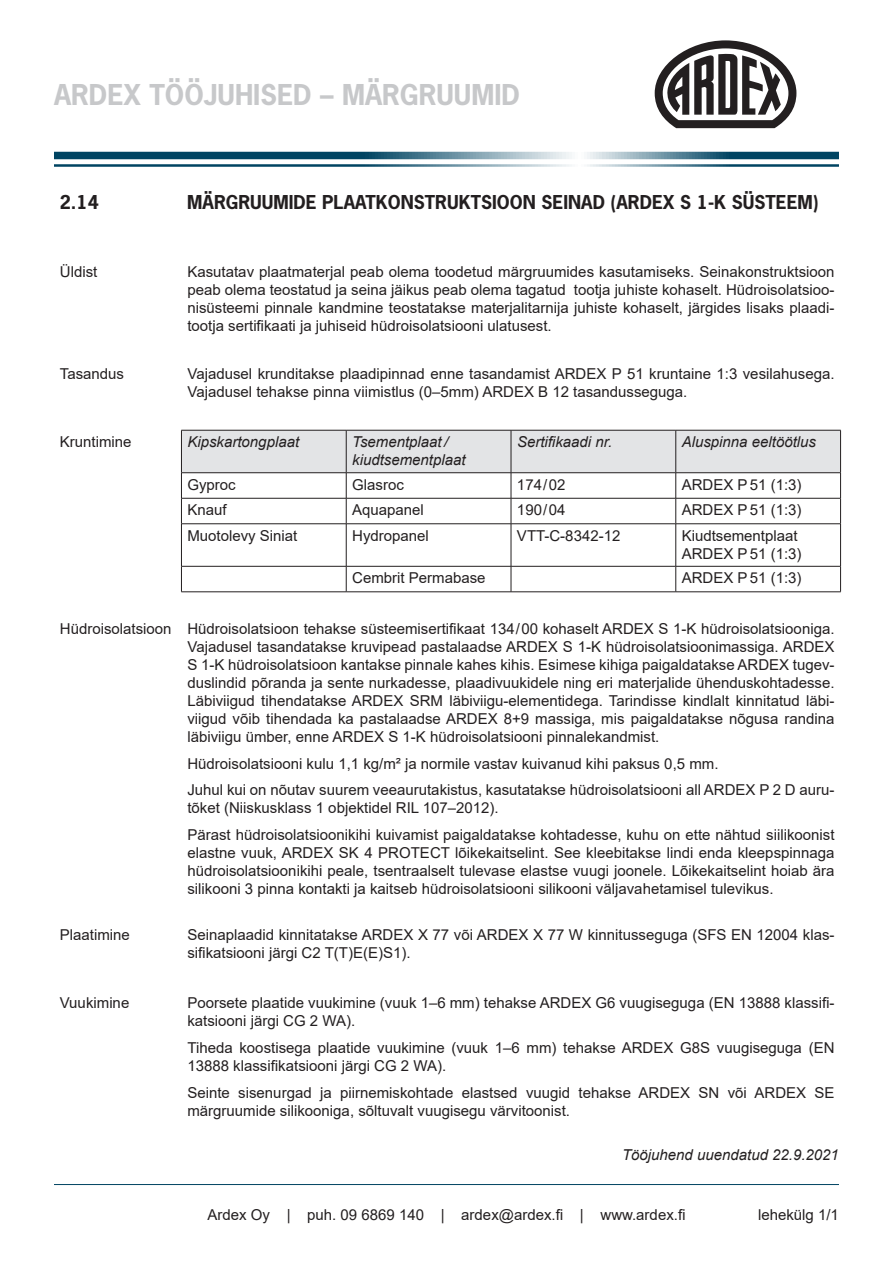
<style>
.page{position:relative;width:893px;height:1263px;background:#fff}
.page>*{position:absolute;margin:0;border:0;box-sizing:border-box;transform-origin:0 0}
.t1{font:700 27px "News Gothic Std";color:#c7c8ca}
.t2{font:700 18px "News Gothic Std";color:#231f20}
.t3{font:15px/18px "Arial";color:#231f20}
.t4{font:italic 15px/18px "Arial";color:#231f20}
</style>
<div class="page">
<svg style="left:54px;top:152px;width:785px;height:7px;background:#3b6f86"></svg>
<hr style="left:54px;top:164px;width:785px;height:3px;background:#004462">
<hr style="left:54px;top:1184px;width:785px;height:1px;background:#004462">
<svg style="left:655px;top:40px;width:141px;height:88px"></svg>
<svg style="left:181px;top:430px;width:660px;height:93px"></svg>
<hr style="left:181px;top:523px;width:165px;height:1px;background:#231f20">
<hr style="left:181px;top:524px;width:1px;height:42px;background:#231f20">
<hr style="left:346px;top:523px;width:165px;height:1px;background:#231f20">
<hr style="left:346px;top:524px;width:1px;height:42px;background:#231f20">
<hr style="left:511px;top:523px;width:165px;height:1px;background:#231f20">
<hr style="left:511px;top:524px;width:1px;height:42px;background:#231f20">
<hr style="left:676px;top:523px;width:165px;height:1px;background:#231f20">
<hr style="left:675px;top:524px;width:1px;height:42px;background:#231f20">
<hr style="left:840px;top:524px;width:1px;height:42px;background:#231f20">
<hr style="left:181px;top:566px;width:165px;height:1px;background:#231f20">
<svg style="left:181px;top:566px;width:1px;height:25px"></svg>
<hr style="left:346px;top:566px;width:165px;height:1px;background:#231f20">
<svg style="left:346px;top:566px;width:1px;height:25px"></svg>
<hr style="left:511px;top:566px;width:165px;height:1px;background:#231f20">
<svg style="left:511px;top:566px;width:1px;height:25px"></svg>
<hr style="left:676px;top:566px;width:165px;height:1px;background:#231f20">
<svg style="left:675px;top:566px;width:1px;height:25px"></svg>
<svg style="left:840px;top:566px;width:1px;height:25px"></svg>
<hr style="left:181px;top:591px;width:165px;height:1px;background:#231f20">
<hr style="left:346px;top:591px;width:165px;height:1px;background:#231f20">
<hr style="left:511px;top:591px;width:165px;height:1px;background:#231f20">
<hr style="left:676px;top:591px;width:165px;height:1px;background:#231f20">
<h1 class="t1" style="left:54px;top:77px;width:467px">ARDEX TÖÖJUHISED – MÄRGRUUMID</h1>
<p class="t2" style="left:60px;top:190px;width:41px">2.14</p>
<p class="t2" style="left:187px;top:190px;width:633px">MÄRGRUUMIDE PLAATKONSTRUKTSIOON SEINAD (ARDEX S 1-K SÜSTEEM)</p>
<p class="t3" style="left:60px;top:263px;width:39px">Üldist</p>
<p class="t3" style="left:187px;top:263px;width:649px;text-align:justify">Kasutatav plaatmaterjal peab olema toodetud märgruumides kasutamiseks. Seinakonstruktsioon peab olema teostatud ja seina jäikus peab olema tagatud tootja juhiste kohaselt. Hüdroisolatsioo&shy;nisüsteemi pinnale kandmine teostatakse materjalitarnija juhiste kohaselt, järgides lisaks plaadi&shy;tootja sertifikaati ja juhiseid hüdroisolatsiooni ulatusest.</p>
<p class="t3" style="left:60px;top:365px;width:66px">Tasandus</p>
<p class="t3" style="left:187px;top:365px;width:649px">Vajadusel krunditakse plaadipinnad enne tasandamist ARDEX P 51 kruntaine 1:3 vesilahusega.<br>Vajadusel tehakse pinna viimistlus (0–5mm) ARDEX B 12 tasandusseguga.</p>
<p class="t3" style="left:60px;top:433px;width:73px">Kruntimine</p>
<p class="t4" style="left:187px;top:433px;width:113px">Kipskartongplaat</p>
<p class="t4" style="left:352px;top:433px;width:115px">Tsementplaat / kiudtsementplaat</p>
<p class="t4" style="left:517px;top:433px;width:97px">Sertifikaadi nr.</p>
<p class="t4" style="left:682px;top:433px;width:136px">Aluspinna eeltöötlus</p>
<p class="t3" style="left:187px;top:475px;width:50px">Gyproc</p>
<p class="t3" style="left:352px;top:475px;width:53px">Glasroc</p>
<p class="t3" style="left:517px;top:475px;width:50px">174 / 02</p>
<p class="t3" style="left:682px;top:475px;width:121px">ARDEX P51 (1:3)</p>
<p class="t3" style="left:187px;top:501px;width:41px">Knauf</p>
<p class="t3" style="left:352px;top:501px;width:73px">Aquapanel</p>
<p class="t3" style="left:517px;top:501px;width:50px">190 / 04</p>
<p class="t3" style="left:682px;top:501px;width:121px">ARDEX P51 (1:3)</p>
<p class="t3" style="left:187px;top:526px;width:112px">Muotolevy Siniat</p>
<p class="t3" style="left:352px;top:526px;width:78px">Hydropanel</p>
<p class="t3" style="left:517px;top:526px;width:105px">VTT-C-8342-12</p>
<p class="t3" style="left:682px;top:526px;width:121px">Kiudtsementplaat<br>ARDEX P51 (1:3)</p>
<p class="t3" style="left:352px;top:569px;width:135px">Cembrit Permabase</p>
<p class="t3" style="left:682px;top:569px;width:121px">ARDEX P51 (1:3)</p>
<p class="t3" style="left:187px;top:620px;width:649px;text-align:justify;text-indent:-128px">Hüdroisolatsioon Hüdroisolatsioon tehakse süsteemisertifikaat 134 / 00 kohaselt ARDEX S 1-K hüdroisolatsiooniga.<br>Vajadusel tasandatakse kruvipead pastalaadse ARDEX S 1-K hüdroisolatsioonimassiga. ARDEX S 1-K hüdroisolatsioon kantakse pinnale kahes kihis. Esimese kihiga paigaldatakse ARDEX tugev&shy;duslindid põranda ja sente nurkadesse, plaadivuukidele ning eri materjalide ühenduskohtadesse.<br>Läbiviigud tihendatakse ARDEX SRM läbiviigu-elementidega. Tarindisse kindlalt kinnitatud läbi&shy;viigud võib tihendada ka pastalaadse ARDEX 8+9 massiga, mis paigaldatakse nõgusa randina läbiviigu ümber, enne ARDEX S 1-K hüdroisolatsiooni pinnalekandmist.</p>
<p class="t3" style="left:187px;top:750px;width:649px;line-height:26.5px">Hüdroisolatsiooni kulu 1,1 kg/m² ja normile vastav kuivanud kihi paksus 0,5 mm.<br>Juhul kui on nõutav suurem veeaurutakistus, kasutatakse hüdroisolatsiooni all ARDEX P 2 D auru-</p>
<p class="t3" style="left:187px;top:795px;width:649px;line-height:26.5px">tõket (Niiskusklass 1 objektidel RIL 107–2012).<br>Pärast hüdroisolatsioonikihi kuivamist paigaldatakse kohtadesse, kuhu on ette nähtud siilikoonist</p>
<p class="t3" style="left:187px;top:843px;width:649px;text-align:justify">elastne vuuk, ARDEX SK 4 PROTECT lõikekaitselint. See kleebitakse lindi enda kleepspinnaga hüdroisolatsioonikihi peale, tsentraalselt tulevase elastse vuugi joonele. Lõikekaitselint hoiab ära silikooni 3 pinna kontakti ja kaitseb hüdroisolatsiooni silikooni väljavahetamisel tulevikus.</p>
<p class="t3" style="left:60px;top:926px;width:72px">Plaatimine</p>
<p class="t3" style="left:187px;top:926px;width:649px">Seinaplaadid kinnitatakse ARDEX X 77 või ARDEX X 77 W kinnitusseguga (SFS EN 12004 klas&shy;sifikatsiooni järgi C2 T(T)E(E)S1).</p>
<p class="t3" style="left:60px;top:994px;width:71px">Vuukimine</p>
<p class="t3" style="left:187px;top:994px;width:649px">Poorsete plaatide vuukimine (vuuk 1–6 mm) tehakse ARDEX G6 vuugiseguga (EN 13888 klassifi&shy;katsiooni järgi CG 2 WA).</p>
<p class="t3" style="left:187px;top:1039px;width:649px">Tiheda koostisega plaatide vuukimine (vuuk 1–6 mm) tehakse ARDEX G8S vuugiseguga (EN<br>13888 klassifikatsiooni järgi CG 2 WA).</p>
<p class="t3" style="left:187px;top:1083px;width:649px">Seinte sisenurgad ja piirnemiskohtade elastsed vuugid tehakse ARDEX SN või ARDEX SE märgruumide silikooniga, sõltuvalt vuugisegu värvitoonist.</p>
<p class="t4" style="left:622px;top:1146px;width:218px">Tööjuhend uuendatud 22.9.2021</p>
<p class="t3" style="left:207px;top:1205px;width:479px">Ardex Oy | puh. 09 6869 140 | ardex@ardex.fi | www.ardex.fi</p>
<p class="t3" style="left:758px;top:1205px;width:82px">lehekülg 1/1</p>
</div>
